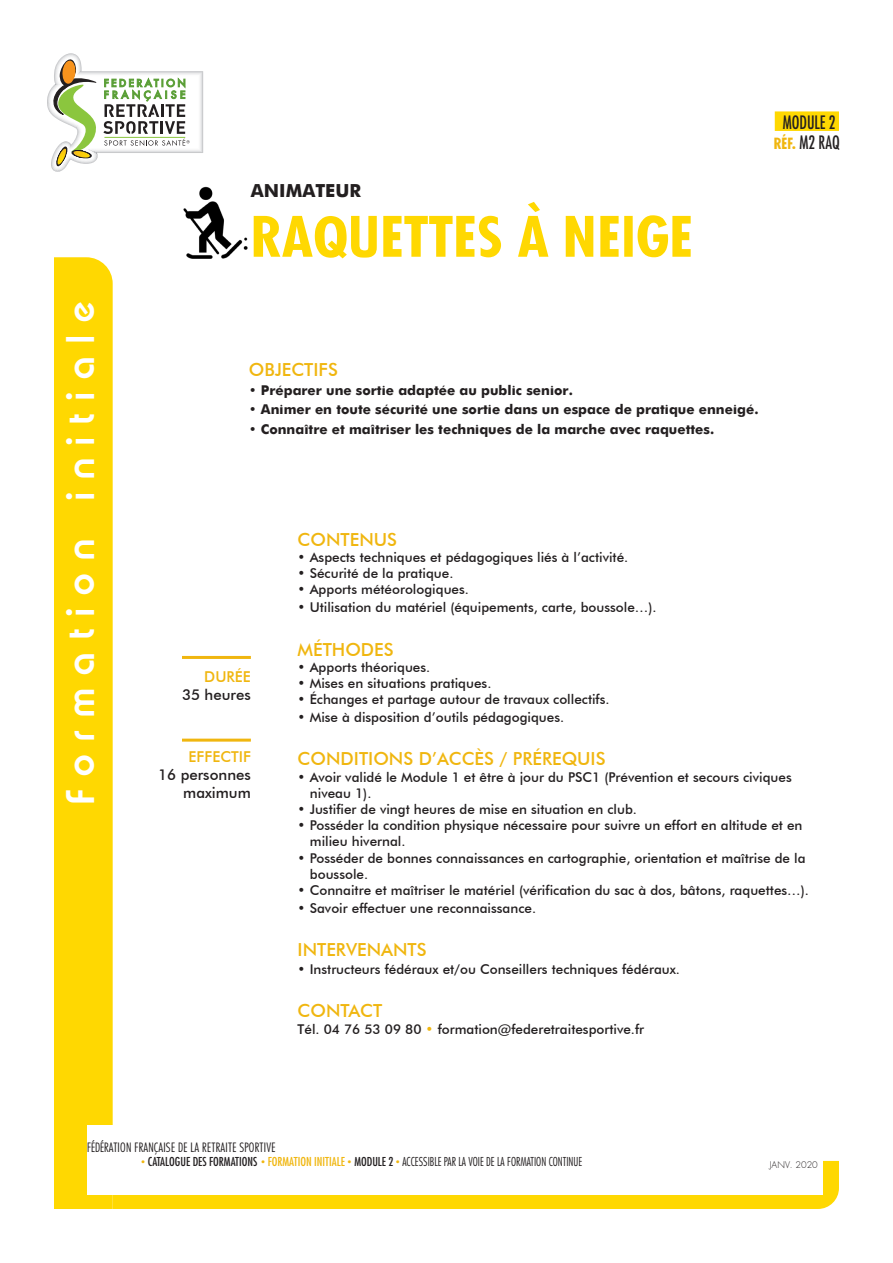
<style>
.page{position:relative;width:893px;height:1263px;background:#fff}
.page>*{position:absolute;margin:0;border:0;box-sizing:border-box;transform-origin:0 0}
.t1{font:700 condensed 54px "Futura";color:#ffd801;scale:1.1 1}
.t2{font:600 39px "Expressa";letter-spacing:.35em;color:#fff}
.t3{font:500 18px "Futura BT";color:#f0b60f}
.t4{font:condensed 18px "Futura";color:#231f20;scale:.9 1}
.t5{font:700 18px "Futura";color:#231f20}
.t6{font:500 15px/18px "Futura BT";color:#231f20;text-align:right}
.t7{font:500 15px "Futura BT";color:#f0b60f}
.t8{font:500 13.5px/16.2px "Futura BT";color:#231f20}
.t9{font:700 13.5px "Futura";color:#231f20}
.t10{font:300 13.5px "Futura Condensed BQ";letter-spacing:.02em;color:#231f20}
.t11{font:300 condensed 12px "Futura";color:#231f20;scale:.95 1}
.t12{font:300 9px "Futura";color:#231f20}
.s1{font-weight:700;font-size:15px;color:#f0b60f}
.s2{color:#f0b60f}
.s3{font-family:"Futura Condensed BQ";font-stretch:normal;color:#f0b60f}
.s4{font-weight:400}
.s5{font-weight:400;color:#f0b60f}
</style>
<div class="page">
<div style="left:54px;top:257px;width:59px;height:952px;background:#ffd801"></div>
<div style="left:113px;top:1161px;width:726px;height:48px;background:#ffd801"></div>
<div style="left:87px;top:1125px;width:736px;height:70px;background:#fff"></div>
<div style="left:775px;top:111px;width:64px;height:20px;background:#ffd801"></div>
<hr style="left:182px;top:656px;width:69px;height:3px;background:#f0b60f">
<hr style="left:182px;top:739px;width:69px;height:3px;background:#f0b60f">
<svg style="left:47px;top:53px;width:156px;height:119px"></svg>
<hr style="left:104px;top:137px;width:81px;height:1px;background:#8bc63e">
<img style="left:147px;top:168px;width:101px;height:91px">
<p class="t4" style="left:783px;top:111px;width:60px">MODULE 2</p>
<p class="t2" style="left:57px;top:804px;width:503px;rotate:-90deg">Formation initiale</p>
<p class="t5" style="left:251px;top:177px;width:112px">ANIMATEUR</p>
<p class="t1" style="left:251px;top:202px;width:403px">RAQUETTES À NEIGE</p>
<p class="t4" style="left:774px;top:131px;width:75px"><span class="s1">RÉF.</span> M2 RAQ</p>
<p class="t3" style="left:249px;top:359px;width:91px">OBJECTIFS</p>
<p class="t9" style="left:249px;top:380px;width:326px">• Préparer une sortie adaptée au public senior.</p>
<p class="t9" style="left:249px;top:400px;width:511px">• Animer en toute sécurité une sortie dans un espace de pratique enneigé.</p>
<p class="t9" style="left:249px;top:419px;width:467px">• Connaître et maîtriser les techniques de la marche avec raquettes.</p>
<p class="t7" style="left:204px;top:667px;width:48px">DURÉE</p>
<p class="t6" style="left:182px;top:685px;width:70px">35 heures</p>
<p class="t7" style="left:189px;top:747px;width:64px">EFFECTIF</p>
<p class="t6" style="left:158px;top:765px;width:94px">16 personnes maximum</p>
<p class="t3" style="left:298px;top:528px;width:101px">CONTENUS</p>
<p class="t8" style="left:298px;top:549px;width:332px">• Aspects techniques et pédagogiques liés à l’activité.</p>
<p class="t8" style="left:298px;top:565px;width:157px">• Sécurité de la pratique.</p>
<p class="t8" style="left:298px;top:581px;width:173px">• Apports météorologiques.</p>
<p class="t8" style="left:298px;top:599px;width:360px">• Utilisation du matériel (équipements, carte, boussole…).</p>
<p class="t3" style="left:298px;top:638px;width:98px">MÉTHODES</p>
<p class="t8" style="left:298px;top:659px;width:134px">• Apports théoriques.</p>
<p class="t8" style="left:298px;top:675px;width:195px">• Mises en situations pratiques.</p>
<p class="t8" style="left:298px;top:691px;width:313px">• Échanges et partage autour de travaux collectifs.</p>
<p class="t8" style="left:298px;top:709px;width:268px">• Mise à disposition d’outils pédagogiques.</p>
<p class="t3" style="left:298px;top:748px;width:309px">CONDITIONS D’ACCÈS / PRÉREQUIS</p>
<p class="t8" style="left:298px;top:768px;width:496px">• Avoir validé le Module 1 et être à jour du PSC1 (Prévention et secours civiques</p>
<p class="t8" style="left:310px;top:785px;width:63px">niveau 1).</p>
<p class="t8" style="left:298px;top:801px;width:341px">• Justifier de vingt heures de mise en situation en club.</p>
<p class="t8" style="left:298px;top:817px;width:506px">• Posséder la condition physique nécessaire pour suivre un effort en altitude et en</p>
<p class="t8" style="left:310px;top:833px;width:97px">milieu hivernal.</p>
<p class="t8" style="left:310px;top:849px;width:497px;text-indent:-12px">• Posséder de bonnes connaissances en cartographie, orientation et maîtrise de la boussole.</p>
<p class="t8" style="left:298px;top:882px;width:513px">• Connaitre et maîtriser le matériel (vérification du sac à dos, bâtons, raquettes…).</p>
<p class="t8" style="left:298px;top:900px;width:240px">• Savoir effectuer une reconnaissance.</p>
<p class="t3" style="left:298px;top:939px;width:130px">INTERVENANTS</p>
<p class="t8" style="left:298px;top:961px;width:384px">• Instructeurs fédéraux et/ou Conseillers techniques fédéraux.</p>
<p class="t3" style="left:298px;top:1000px;width:86px">CONTACT</p>
<p class="t8" style="left:298px;top:1020px;width:348px">Tél. 04 76 53 09 80 <span class="s2">•</span> formation@federetraitesportive.fr</p>
<p class="t10" style="left:87px;top:1139px;width:190px">FÉDÉRATION FRANÇAISE DE LA RETRAITE SPORTIVE</p>
<p class="t11" style="left:141px;top:1154px;width:466px"><span class="s3">•</span> <span class="s4">CATALOGUE DES FORMATIONS</span> <span class="s3">•</span> <span class="s5">FORMATION INITIALE</span> <span class="s3">•</span> <span class="s4">MODULE 2</span> <span class="s3">•</span> ACCESSIBLE PAR LA VOIE DE LA FORMATION CONTINUE</p>
<p class="t12" style="left:770px;top:1159px;width:50px">JANV. 2020</p>
</div>
